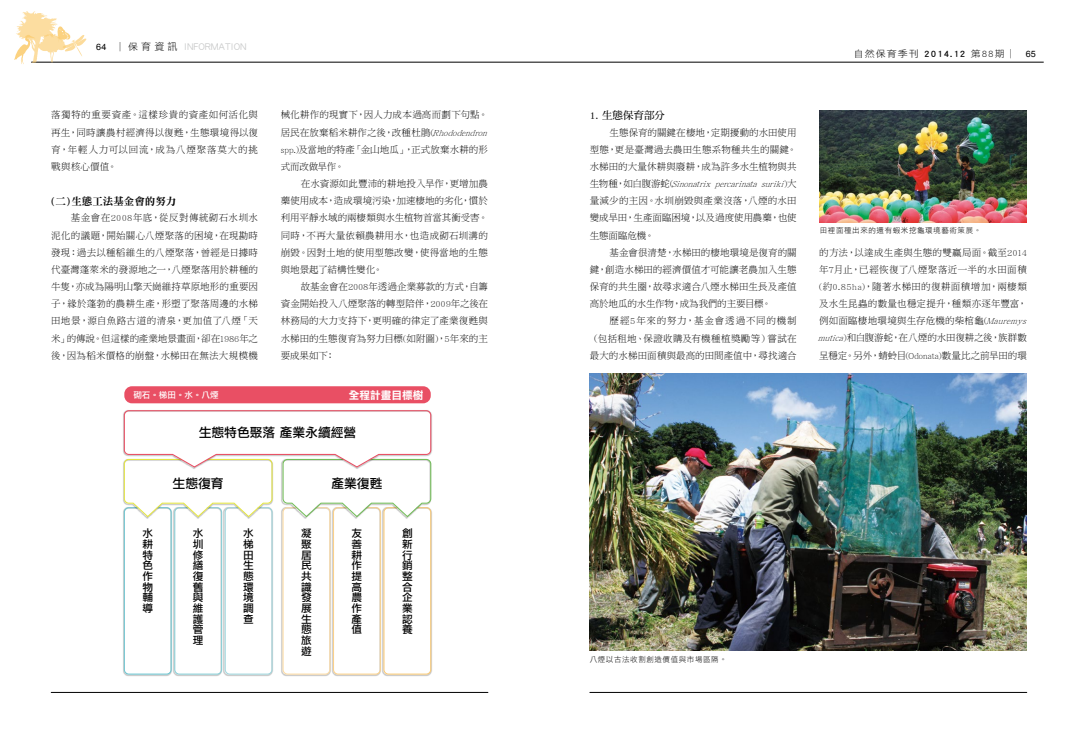
<style>
.page{position:relative;width:1078px;height:738px;background:#fff}
.page>*{position:absolute;margin:0;border:0;box-sizing:border-box;transform-origin:0 0}
.t1{font:12.8px "DF Li Hei Std W5";color:#000}
.t2{font:10.6px/10.7px "DF Li Hei Std W5";color:#000;text-align:justify}
.t3{font:10.6px "DF Li Hei Std W7";color:#fff}
.t4{font:10.5px "DF Ming Std W9";color:#000}
.t5{font:10.5px "DF Ming Std W7";color:#000}
.t6{font:10px "DF Hei Std W5";letter-spacing:-.01em;color:#c9caca}
.t7{font:9.5px/17.1px "DF Ming Std W3";letter-spacing:.015em;color:#000;text-align:justify}
.t8{font:9.3px "DF Hei Std W3";letter-spacing:.1em;color:#000;scale:1.08 1}
.t9{font:8.5px "DF Li Hei Std W5";color:#fff}
.t10{font:7.5px "DF Hei Std W3";letter-spacing:.08em;color:#000}
.s1{font-family:"Arial";font-size:8.7px;color:#000}
.s2{font-family:"DF Ming Std W3";font-size:9.3px;color:#000}
.s3{font-family:"DF Li Hei Std W3";font-size:9.3px;color:#000}
.s4{font-family:"DF Li Hei Std W3";color:#000}
.s5{font-style:italic}
.s6{font-family:"DF Hei Std W7"}
.s7{font-family:"DF Ming Std W3"}
.s8{font-family:"Arial";font-size:8.7px}
</style>
<div class="page">
<hr style="left:31px;top:62px;width:1012px;height:1px;background:#000">
<svg style="left:14px;top:11px;width:73px;height:53px"></svg>
<hr style="left:51px;top:691px;width:437px;height:1px;background:#000">
<hr style="left:589px;top:691px;width:437px;height:1px;background:#000">
<div style="left:124px;top:386px;width:306px;height:17px;background:#e94f64;border-radius:8px"></div>
<img style="left:123px;top:519px;width:150px;height:157px">
<div style="left:124px;top:507px;width:48px;height:167px;border:1px solid #6ec6d1;border-radius:5px"></div>
<div style="left:174px;top:507px;width:48px;height:167px;border:1px solid #89cfd7;border-radius:5px"></div>
<div style="left:225px;top:507px;width:47px;height:167px;border:1px solid #a1d7de;border-radius:5px"></div>
<img style="left:281px;top:519px;width:151px;height:157px">
<div style="left:282px;top:507px;width:48px;height:167px;border:1px solid #fcdba3;border-radius:5px"></div>
<div style="left:333px;top:507px;width:48px;height:167px;border:1px solid #fbd18a;border-radius:5px"></div>
<div style="left:383px;top:507px;width:48px;height:167px;border:1px solid #faca77;border-radius:5px"></div>
<img style="left:123px;top:517px;width:150px;height:2px">
<img style="left:281px;top:469px;width:151px;height:50px">
<svg style="left:123px;top:410px;width:308px;height:107px"></svg>
<img style="left:589px;top:373px;width:437px;height:277px">
<img style="left:819px;top:110px;width:207px;height:112px">
<p class="t6" style="left:96px;top:41px;width:152px"><span class="s1">64</span> <span class="s2">｜</span><span class="s3">保</span> <span class="s4">育 資 訊</span> INFORMATION</p>
<p class="t7" style="left:51px;top:106px;width:208px">落獨特的重要資產。這樣珍貴的資產如何活化與再生，同時讓農村經濟得以復甦，生態環境得以復育，年輕人力可以回流，成為八煙聚落莫大的挑戰與核心價值。</p>
<p class="t4" style="left:51px;top:195px;width:127px">(二)生態工法基金會的努力</p>
<p class="t7" style="left:51px;top:209px;width:208px;text-indent:20px">基金會在2008年底，從反對傳統砌石水圳水泥化的議題，開始關心八煙聚落的困境，在現勘時發現：過去以種稻維生的八煙聚落，曾經是日據時代臺灣蓬萊米的發源地之一，八煙聚落用於耕種的牛隻，亦成為陽明山擎天崗維持草原地形的重要因子，緣於蓬勃的農耕生產，形塑了聚落周邊的水梯田地景，源自魚路古道的清泉，更加值了八煙「天米」的傳說。但這樣的產業地景畫面，卻在1986年之後，因為稻米價格的崩盤，水梯田在無法大規模機</p>
<p class="t7" style="left:281px;top:106px;width:211px;text-align:left">械化耕作的現實下，因人力成本過高而劃下句點。居民在放棄稻米耕作之後，改種杜鵑(<span class="s5">Rhododendron </span>spp.)及當地的特產「金山地瓜」，正式放棄水耕的形式而改做旱作。</p>
<p class="t7" style="left:281px;top:175px;width:208px;text-indent:20px">在水資源如此豐沛的耕地投入旱作，更增加農藥使用成本，造成環境污染，加速棲地的劣化，慣於利用平靜水域的兩棲類與水生植物首當其衝受害。同時，不再大量依賴農耕用水，也造成砌石圳溝的崩毀。因對土地的使用型態改變，使得當地的生態與地景起了結構性變化。</p>
<p class="t7" style="left:281px;top:278px;width:208px;text-indent:20px">故基金會在2008年透過企業募款的方式，自籌資金開始投入八煙聚落的轉型陪伴，2009年之後在林務局的大力支持下，更明確的律定了產業復甦與水梯田的生態復育為努力目標(如附圖)，5年來的主要成果如下：</p>
<p class="t9" style="left:133px;top:390px;width:87px">砌石。梯田。水。八煙</p>
<p class="t3" style="left:349px;top:389px;width:76px">全程計畫目標樹</p>
<h1 class="t1" style="left:199px;top:425px;width:159px">生態特色聚落 產業永續經營</h1>
<h1 class="t1" style="left:172px;top:476px;width:53px">生態復育</h1>
<h1 class="t1" style="left:331px;top:476px;width:53px">產業復甦</h1>
<p class="t2" style="left:142px;top:527px;width:12px">水耕特色作物輔導</p>
<p class="t2" style="left:193px;top:527px;width:12px">水圳修繕復舊與維護管理</p>
<p class="t2" style="left:243px;top:527px;width:12px">水梯田生態環境調查</p>
<p class="t2" style="left:301px;top:527px;width:12px">凝聚居民共識發展生態旅遊</p>
<p class="t2" style="left:351px;top:527px;width:12px">友善耕作提高農作產值</p>
<p class="t2" style="left:402px;top:527px;width:12px">創新行銷整合企業認養</p>
<p class="t5" style="left:589px;top:110px;width:77px">1. 生態保育部分</p>
<p class="t7" style="left:589px;top:123px;width:208px;text-indent:20px">生態保育的關鍵在棲地，定期擾動的水田使用型態，更是臺灣過去農田生態系物種共生的關鍵。水梯田的大量休耕與廢耕，成為許多水生植物與共生物種，如白腹游蛇 (<span class="s5">Sinonatrix percarinata suriki</span>) 大量減少的主因。水圳崩毀與產業沒落，八煙的水田變成旱田，生產面臨困境，以及過度使用農藥，也使生態面臨危機。</p>
<p class="t7" style="left:589px;top:243px;width:208px;text-indent:20px">基金會很清楚，水梯田的棲地環境是復育的關鍵，創造水梯田的經濟價值才可能讓老農加入生態保育的共生圈，故尋求適合八煙水梯田生長及產值高於地瓜的水生作物，成為我們的主要目標。</p>
<p class="t7" style="left:589px;top:312px;width:208px;text-indent:20px">歷經5年來的努力，基金會透過不同的機制（包括租地、保證收購及有機種植獎勵等）嘗試在最大的水梯田面積與最高的田間產值中，尋找適合</p>
<p class="t8" style="left:853px;top:49px;width:170px">自然保育季刊 <span class="s6">2014.12</span> 第88期<span class="s7">｜</span> <span class="s8">65</span></p>
<p class="t10" style="left:819px;top:226px;width:163px">田裡面種出來的還有蝦米挖龜環境藝術策展。</p>
<p class="t7" style="left:817px;top:243px;width:213px;text-align:left">的方法，以達成生產與生態的雙贏局面。截至2014年7月止，已經恢復了八煙聚落近一半的水田面積(約0.85ha)，隨著水梯田的復耕面積增加，兩棲類及水生昆蟲的數量也穩定提升，種類亦逐年豐富，例如面臨棲地環境與生存危機的柴棺龜(<span class="s5">Mauremys mutica</span>)和白腹游蛇，在八煙的水田復耕之後，族群數呈穩定。另外，蜻蛉目(Odonata)數量比之前旱田的環</p>
<p class="t10" style="left:589px;top:654px;width:139px">八煙以古法收割創造價值與市場區隔。</p>
</div>
